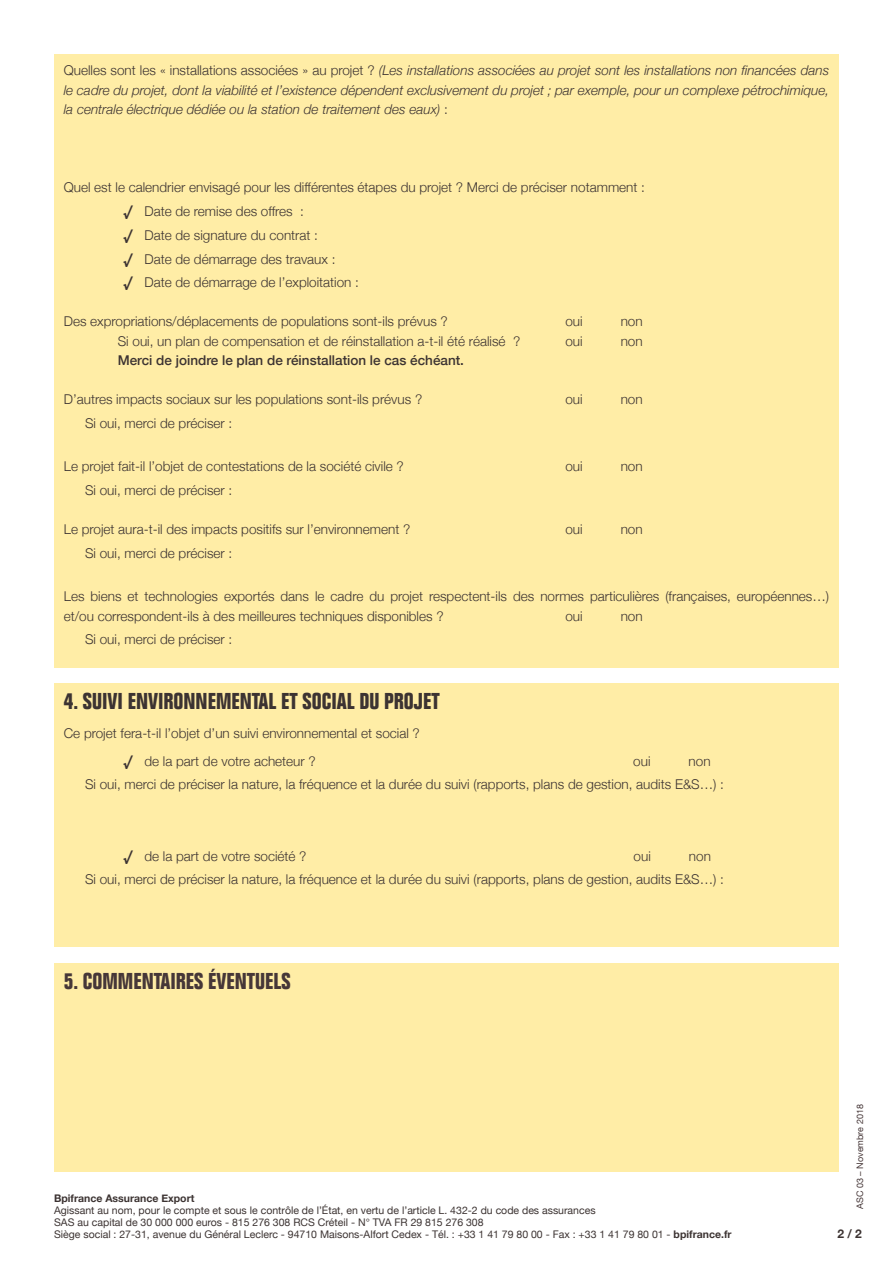
<style>
.page{position:relative;width:893px;height:1263px;background:#fff}
.page>*{position:absolute;margin:0;border:0;box-sizing:border-box;transform-origin:0 0}
.t1{font:700 condensed 22.5px "Folio";color:#3c3332}
.t2{font:700 condensed 22.5px "Folio";color:#463738}
.t3{font:300 13.5px/23.7px "Helvetica Neue";color:#3c3332}
.t4{font:italic 300 13.5px/19.5px "Helvetica Neue";color:#3c3332;text-align:justify}
.t5{font:500 13.5px "Helvetica Neue";color:#3c3332}
.t6{font:700 12px "Helvetica Neue";color:#3c3332}
.t7{font:10.5px/12px "Helvetica Neue";color:#3c3332}
.t8{font:700 10.5px "Helvetica Neue";color:#3c3332}
.t9{font:9px "Helvetica Neue";color:#463738}
.s1{font-style:normal}
.s2{font-weight:700;font-style:italic}
.s3{font-weight:700}
</style>
<div class="page">
<div style="left:54px;top:963px;width:785px;height:208px;background:#ffeda6"></div>
<div style="left:54px;top:683px;width:785px;height:264px;background:#ffeda6"></div>
<div style="left:54px;top:54px;width:785px;height:614px;background:#ffeda6"></div>
<p class="t4" style="left:64px;top:60px;width:767px"><span class="s1">Quelles sont les « installations associées » au projet ?</span> (Les installations associées au projet sont les installations non financées dans le cadre du projet, dont la viabilité et l’existence dépendent exclusivement du projet ; par exemple, pour un complexe pétrochimique, la centrale électrique dédiée ou la station de traitement des eaux) <span class="s1">:</span></p>
<p class="t3" style="left:123px;top:175px;width:523px;text-indent:-60px">Quel est le calendrier envisagé pour les différentes étapes du projet ? Merci de préciser notamment : <span class="s2">√</span> Date de remise des offres :<br><span class="s2">√</span> Date de signature du contrat :<br><span class="s2">√</span> Date de démarrage des travaux :<br><span class="s2">√</span> Date de démarrage de l’exploitation :</p>
<p class="t3" style="left:64px;top:309px;width:386px">Des expropriations/déplacements de populations sont-ils prévus ?</p>
<p class="t3" style="left:565px;top:309px;width:19px">oui</p>
<p class="t3" style="left:621px;top:309px;width:24px">non</p>
<p class="t3" style="left:118px;top:328px;width:404px">Si oui, un plan de compensation et de réinstallation a-t-il été réalisé ?</p>
<p class="t3" style="left:565px;top:328px;width:19px">oui</p>
<p class="t3" style="left:621px;top:328px;width:24px">non</p>
<p class="t5" style="left:118px;top:350px;width:348px">Merci de joindre le plan de réinstallation le cas échéant.</p>
<p class="t3" style="left:64px;top:387px;width:360px">D’autres impacts sociaux sur les populations sont-ils prévus ?</p>
<p class="t3" style="left:565px;top:387px;width:19px">oui</p>
<p class="t3" style="left:621px;top:387px;width:24px">non</p>
<p class="t3" style="left:85px;top:411px;width:149px">Si oui, merci de préciser :</p>
<p class="t3" style="left:64px;top:454px;width:342px">Le projet fait-il l’objet de contestations de la société civile ?</p>
<p class="t3" style="left:565px;top:454px;width:19px">oui</p>
<p class="t3" style="left:621px;top:454px;width:24px">non</p>
<p class="t3" style="left:85px;top:478px;width:149px">Si oui, merci de préciser :</p>
<p class="t3" style="left:64px;top:517px;width:348px">Le projet aura-t-il des impacts positifs sur l’environnement ?</p>
<p class="t3" style="left:565px;top:517px;width:19px">oui</p>
<p class="t3" style="left:621px;top:517px;width:24px">non</p>
<p class="t3" style="left:85px;top:540px;width:149px">Si oui, merci de préciser :</p>
<p class="t3" style="left:64px;top:586px;width:767px;line-height:19.5px">Les biens et technologies exportés dans le cadre du projet respectent-ils des normes particulières (françaises, européennes…) et/ou correspondent-ils à des meilleures techniques disponibles ?</p>
<p class="t3" style="left:565px;top:603px;width:19px">oui</p>
<p class="t3" style="left:621px;top:603px;width:24px">non</p>
<p class="t3" style="left:85px;top:627px;width:149px">Si oui, merci de préciser :</p>
<h1 class="t1" style="left:64px;top:689px;width:377px">4. SUIVI ENVIRONNEMENTAL ET SOCIAL DU PROJET</h1>
<p class="t3" style="left:123px;top:718px;width:298px;line-height:28px;text-indent:-60px">Ce projet fera-t-il l’objet d’un suivi environnemental et social ? <span class="s2">√</span> de la part de votre acheteur ?</p>
<p class="t3" style="left:633px;top:748px;width:19px">oui</p>
<p class="t3" style="left:85px;top:748px;width:640px;text-indent:604px">non<br>Si oui, merci de préciser la nature, la fréquence et la durée du suivi (rapports, plans de gestion, audits E&amp;S…) :</p>
<p class="t3" style="left:123px;top:843px;width:185px"><span class="s2">√</span> de la part de votre société ?</p>
<p class="t3" style="left:634px;top:843px;width:19px">oui</p>
<p class="t3" style="left:85px;top:843px;width:640px;text-indent:604px">non<br>Si oui, merci de préciser la nature, la fréquence et la durée du suivi (rapports, plans de gestion, audits E&amp;S…) :</p>
<h1 class="t2" style="left:64px;top:969px;width:228px">5. COMMENTAIRES ÉVENTUELS</h1>
<p class="t8" style="left:54px;top:1189px;width:142px">Bpifrance Assurance Export</p>
<p class="t7" style="left:54px;top:1204px;width:679px">Agissant au nom, pour le compte et sous le contrôle de l’État, en vertu de l’article L. 432-2 du code des assurances<br>SAS au capital de 30 000 000 euros - 815 276 308 RCS Créteil - N° TVA FR 29 815 276 308<br>Siège social : 27-31, avenue du Général Leclerc - 94710 Maisons-Alfort Cedex - Tél. : +33 1 41 79 80 00 - Fax : +33 1 41 79 80 01 - <span class="s3">bpifrance.fr</span></p>
<p class="t9" style="left:854px;top:1209px;width:106px;rotate:-90deg">ASC 03 – Novembre 2018</p>
<p class="t6" style="left:837px;top:1224px;width:26px">2 / 2</p>
</div>
